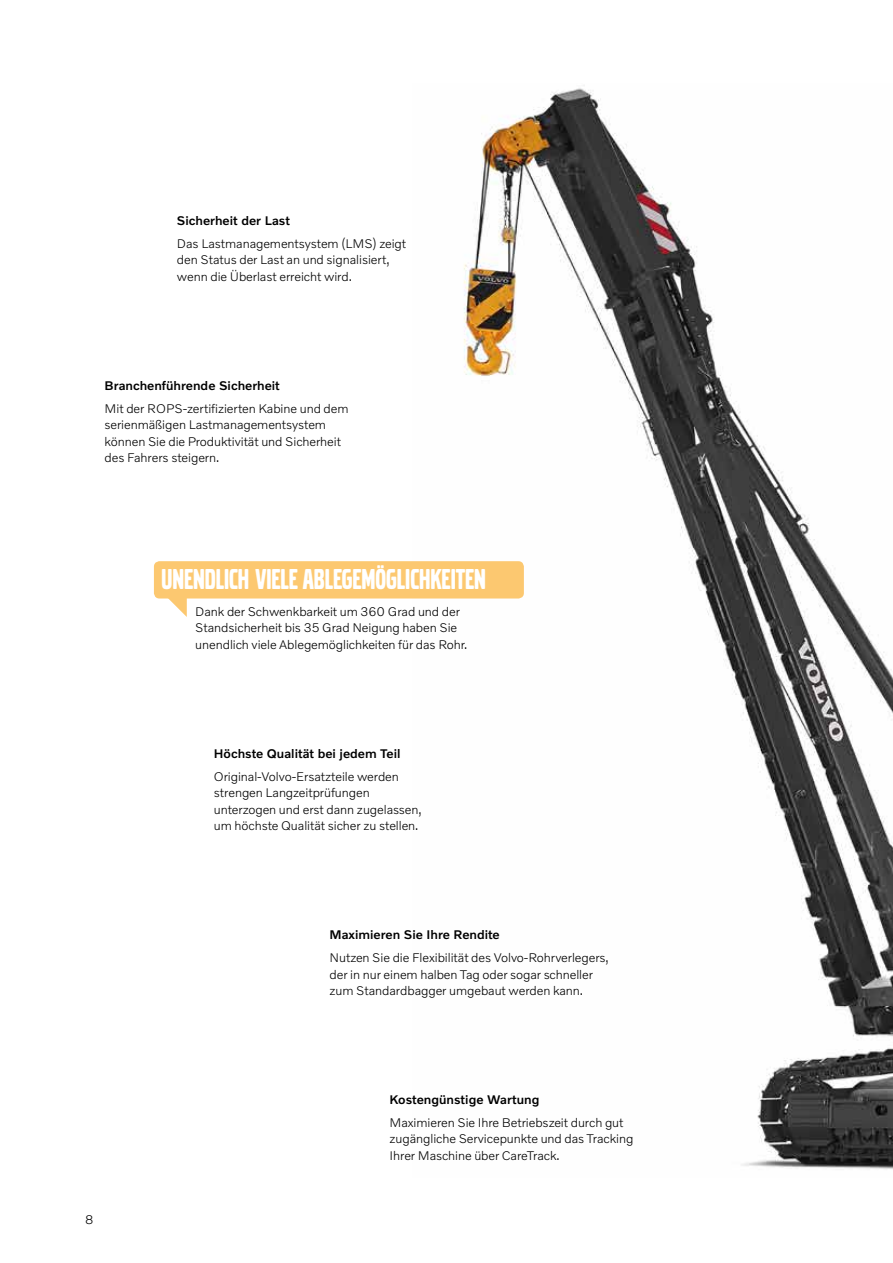
<style>
.page{position:relative;width:893px;height:1263px;background:#fff}
.page>*{position:absolute;margin:0;border:0;box-sizing:border-box;transform-origin:0 0}
.t1{font:30px "Volvo Broad Pro";color:#fff}
.t2{font:300 12.75px/16.5px "Volvo Novum";letter-spacing:-.005em;color:#000}
.t3{font:500 12.75px "Volvo Novum";color:#000}
</style>
<div class="page">
<img style="left:412px;top:85px;width:481px;height:1085px">
<div style="left:154px;top:561px;width:370px;height:37px;background:#fcc870;border-radius:6px"></div>
<svg style="left:167px;top:598px;width:20px;height:19px"></svg>
<p class="t3" style="left:177px;top:212px;width:115px">Sicherheit der Last</p>
<p class="t2" style="left:177px;top:234px;width:231px">Das Lastmanagementsystem (LMS) zeigt den Status der Last an und signalisiert, wenn die Überlast erreicht wird.</p>
<p class="t3" style="left:105px;top:377px;width:177px">Branchenführende Sicherheit</p>
<p class="t2" style="left:105px;top:399px;width:245px">Mit der ROPS-zertifizierten Kabine und dem serienmäßigen Lastmanagementsystem können Sie die Produktivität und Sicherheit des Fahrers steigern.</p>
<p class="t2" style="left:85px;top:1210px;width:10px">8</p>
<h1 class="t1" style="left:161px;top:565px;width:326px">UNENDLICH VIELE ABLEGEMÖGLICHKEITEN</h1>
<p class="t2" style="left:195px;top:602px;width:274px">Dank der Schwenkbarkeit um 360 Grad und der<br>Standsicherheit bis 35 Grad Neigung haben Sie unendlich viele Ablegemöglichkeiten für das Rohr.</p>
<p class="t3" style="left:214px;top:745px;width:188px">Höchste Qualität bei jedem Teil</p>
<p class="t2" style="left:214px;top:767px;width:209px">Original-Volvo-Ersatzteile werden strengen Langzeitprüfungen unterzogen und erst dann zugelassen, um höchste Qualität sicher zu stellen.</p>
<p class="t3" style="left:330px;top:927px;width:172px">Maximieren Sie Ihre Rendite</p>
<p class="t2" style="left:330px;top:949px;width:281px">Nutzen Sie die Flexibilität des Volvo-Rohrverlegers, der in nur einem halben Tag oder sogar schneller zum Standardbagger umgebaut werden kann.</p>
<p class="t3" style="left:389px;top:1091px;width:151px">Kostengünstige Wartung</p>
<p class="t2" style="left:389px;top:1114px;width:245px">Maximieren Sie Ihre Betriebszeit durch gut zugängliche Servicepunkte und das Tracking<br>Ihrer Maschine über CareTrack.</p>
</div>
